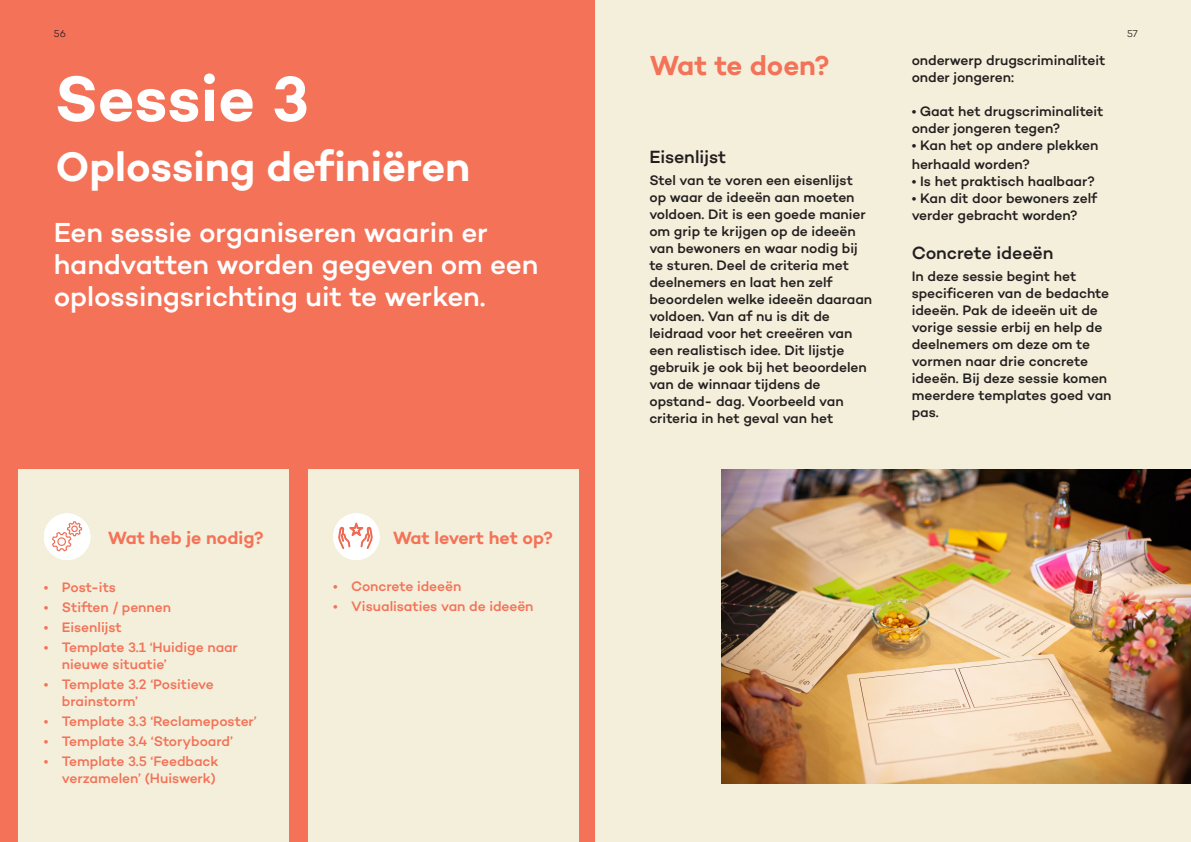
<style>
.page{position:relative;width:1191px;height:842px;background:#fff}
.page>*{position:absolute;margin:0;border:0;box-sizing:border-box;transform-origin:0 0}
.Hoofdstuktitel_Roze{font:600 65px "Campton";color:#fff}
.Hoofdstuktitel_Roze-2{font:600 42px "Campton";color:#fff}
.Titel_paars{font:500 28px/32px "Campton";letter-spacing:-.005em;color:#fff}
.Subtitel_wit{font:600 28px "Campton";letter-spacing:-.005em;color:#f37258}
.Titel_wit{font:600 18px "Campton";color:#f37258}
.Subtitel_wit-2{font:500 18px "Campton";letter-spacing:-.005em;color:#231f20}
.Subtitel_wit-3{font:500 14px/17px "Campton";letter-spacing:-.005em;color:#231f20}
.t1{font:500 14px/17px "Campton";letter-spacing:-.005em;color:#f37258}
.Basis_tekst{font:300 10px "Campton";color:#231f20}
</style>
<div class="page">
<div style="left:0;top:0;width:602px;height:842px;background:#f37258"></div>
<div style="left:308px;top:470px;width:270px;height:372px;background:#f4efda"></div>
<div style="left:19px;top:470px;width:270px;height:372px;background:#f4efda"></div>
<div style="left:45px;top:515px;width:44px;height:43px;background:#fff;border-radius:50%"></div>
<div style="left:44px;top:513px;width:46px;height:47px;border:3px solid #fff;border-radius:50%"></div>
<svg style="left:52px;top:521px;width:30px;height:31px"></svg>
<div style="left:335px;top:515px;width:43px;height:43px;background:#fff;border-radius:50%"></div>
<div style="left:333px;top:513px;width:46px;height:46px;border:3px solid #fff;border-radius:50%"></div>
<svg style="left:338px;top:522px;width:34px;height:31px"></svg>
<div style="left:595px;top:0;width:596px;height:842px;background:#f4efda"></div>
<img style="left:721px;top:470px;width:470px;height:313px">
<p class="Basis_tekst" style="left:54px;top:27px;width:13px">56</p>
<p class="Hoofdstuktitel_Roze" style="left:55px;top:57px;width:255px">Sessie 3</p>
<p class="Hoofdstuktitel_Roze-2" style="left:55px;top:139px;width:416px">Oplossing definiëren</p>
<p class="Titel_paars" style="left:54px;top:216px;width:486px">Een sessie organiseren waarin er handvatten worden gegeven om een oplossingsrichting uit te werken.</p>
<p class="Titel_wit" style="left:108px;top:526px;width:157px">Wat heb je nodig?</p>
<p class="t1" style="left:44px;top:578px;width:74px">• Post-its</p>
<p class="t1" style="left:44px;top:598px;width:129px">• Stiften / pennen</p>
<p class="t1" style="left:44px;top:618px;width:79px">• Eisenlijst</p>
<p class="t1" style="left:62px;top:638px;width:178px;text-indent:-18px">• Template 3.1 ‘Huidige naar nieuwe situatie’</p>
<p class="t1" style="left:62px;top:675px;width:153px;text-indent:-18px">• Template 3.2 ‘Positieve brainstorm’</p>
<p class="t1" style="left:44px;top:712px;width:214px">• Template 3.3 ‘Reclameposter’</p>
<p class="t1" style="left:44px;top:732px;width:191px">• Template 3.4 ‘Storyboard’</p>
<p class="t1" style="left:44px;top:752px;width:176px;text-align:right">• Template 3.5 ‘Feedback verzamelen’ (Huiswerk)</p>
<p class="Titel_wit" style="left:393px;top:526px;width:162px">Wat levert het op?</p>
<p class="t1" style="left:333px;top:577px;width:130px">• Concrete ideeën</p>
<p class="t1" style="left:333px;top:597px;width:202px">• Visualisaties van de ideeën</p>
<p class="Subtitel_wit" style="left:649px;top:48px;width:182px">Wat te doen?</p>
<p class="Subtitel_wit-2" style="left:649px;top:146px;width:78px">Eisenlijst</p>
<p class="Subtitel_wit-3" style="left:649px;top:172px;width:224px">Stel van te voren een eisenlijst op waar de ideeën aan moeten voldoen. Dit is een goede manier om grip te krijgen op de ideeën van bewoners en waar nodig bij te sturen. Deel de criteria met deelnemers en laat hen zelf beoordelen welke ideeën daaraan voldoen. Van af nu is dit de leidraad voor het creeëren van een realistisch idee. Dit lijstje gebruik je ook bij het beoordelen van de winnaar tijdens de opstand- dag. Voorbeeld van criteria in het geval van het</p>
<p class="Subtitel_wit-3" style="left:911px;top:51px;width:195px">onderwerp drugscriminaliteit onder jongeren:</p>
<p class="Subtitel_wit-3" style="left:911px;top:102px;width:193px">• Gaat het drugscriminaliteit onder jongeren tegen?</p>
<p class="Subtitel_wit-3" style="left:911px;top:135px;width:188px;line-height:19px">• Kan het op andere plekken herhaald worden?</p>
<p class="Subtitel_wit-3" style="left:911px;top:172px;width:185px">• Is het praktisch haalbaar?</p>
<p class="Subtitel_wit-3" style="left:911px;top:189px;width:187px">• Kan dit door bewoners zelf verder gebracht worden?</p>
<p class="Subtitel_wit-2" style="left:911px;top:241px;width:143px">Concrete ideeën</p>
<p class="Subtitel_wit-3" style="left:911px;top:267px;width:201px">In deze sessie begint het specificeren van de bedachte ideeën. Pak de ideeën uit de vorige sessie erbij en help de deelnemers om deze om te vormen naar drie concrete ideeën. Bij deze sessie komen meerdere templates goed van pas.</p>
<p class="Basis_tekst" style="left:1127px;top:27px;width:12px">57</p>
</div>
